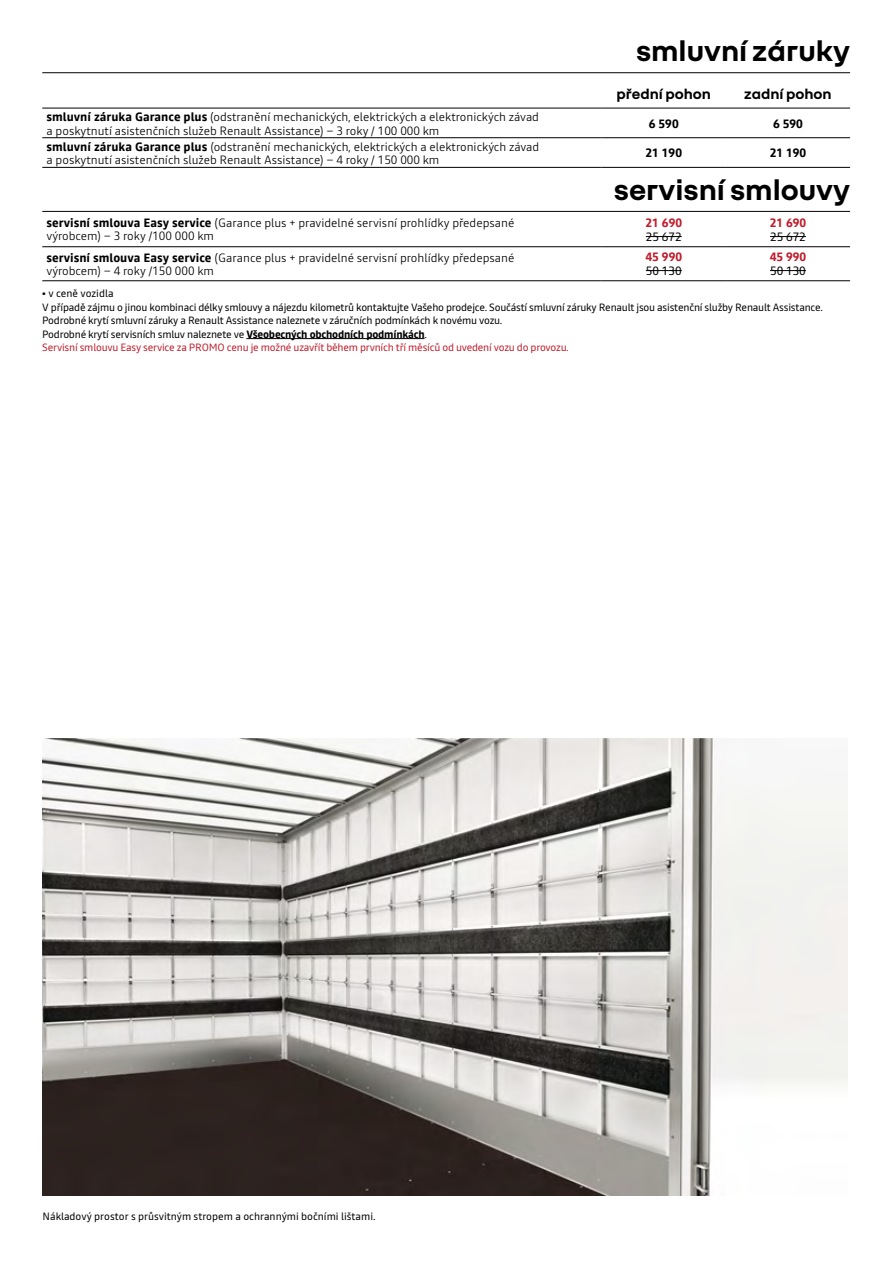
<style>
.page{position:relative;width:893px;height:1263px;background:#fff}
.page>*{position:absolute;margin:0;border:0;box-sizing:border-box;transform-origin:0 0}
.t1{font:700 30px "Nouvel R";color:#000}
.t2{font:700 15px "Nouvel R";color:#000}
.t3{font:300 12px/13.5px "Read";color:#000}
.t4{font:700 12px "Read";color:#be1e2d}
.t5{font:12px "Read";color:#000}
.t6{font:700 12px "Read";color:#000}
.t7{font:10.5px/13.5px "Read";letter-spacing:-.02em;color:#000}
.t8{font:10.5px "Read";color:#000}
.s1{font-weight:700}
.s2{color:#be1e2d}
</style>
<div class="page">
<hr style="left:246px;top:338px;width:179px;height:1px;background:#000">
<hr style="left:42px;top:108px;width:560px;height:1px;background:#000">
<hr style="left:602px;top:137px;width:124px;height:1px;background:#000">
<hr style="left:726px;top:137px;width:124px;height:1px;background:#000">
<hr style="left:602px;top:280px;width:124px;height:1px;background:#000">
<hr style="left:726px;top:280px;width:124px;height:1px;background:#000">
<hr style="left:42px;top:137px;width:560px;height:1px;background:#000">
<hr style="left:42px;top:246px;width:560px;height:1px;background:#000">
<hr style="left:602px;top:108px;width:124px;height:1px;background:#000">
<hr style="left:726px;top:108px;width:124px;height:1px;background:#000">
<hr style="left:42px;top:280px;width:560px;height:1px;background:#000">
<hr style="left:42px;top:167px;width:560px;height:1px;background:#000">
<hr style="left:602px;top:167px;width:124px;height:1px;background:#000">
<hr style="left:726px;top:167px;width:124px;height:1px;background:#000">
<hr style="left:602px;top:246px;width:124px;height:1px;background:#000">
<hr style="left:726px;top:246px;width:124px;height:1px;background:#000">
<hr style="left:42px;top:72px;width:808px;height:1px;background:#000">
<hr style="left:42px;top:211px;width:808px;height:1px;background:#000">
<hr style="left:646px;top:236px;width:36px;height:1px;background:#000">
<hr style="left:770px;top:236px;width:36px;height:1px;background:#000">
<hr style="left:646px;top:270px;width:36px;height:1px;background:#000">
<hr style="left:770px;top:270px;width:36px;height:1px;background:#000">
<img style="left:43px;top:738px;width:805px;height:457px">
<h1 class="t1" style="left:636px;top:32px;width:216px">smluvní záruky</h1>
<p class="t2" style="left:616px;top:84px;width:96px">přední pohon</p>
<p class="t2" style="left:744px;top:84px;width:89px">zadní pohon</p>
<p class="t3" style="left:47px;top:110px;width:494px"><span class="s1">smluvní záruka Garance plus</span> (odstranění mechanických, elektrických a elektronických závad a poskytnutí asistenčních služeb Renault Assistance) – 3 roky / 100 000 km</p>
<p class="t6" style="left:649px;top:115px;width:31px">6 590</p>
<p class="t6" style="left:773px;top:115px;width:31px">6 590</p>
<p class="t3" style="left:47px;top:140px;width:494px"><span class="s1">smluvní záruka Garance plus</span> (odstranění mechanických, elektrických a elektronických závad a poskytnutí asistenčních služeb Renault Assistance) – 4 roky / 150 000 km</p>
<p class="t6" style="left:645px;top:145px;width:38px">21 190</p>
<p class="t6" style="left:770px;top:145px;width:38px">21 190</p>
<h1 class="t1" style="left:614px;top:171px;width:238px">servisní smlouvy</h1>
<p class="t3" style="left:47px;top:216px;width:469px"><span class="s1">servisní smlouva Easy service</span> (Garance plus + pravidelné servisní prohlídky předepsané výrobcem) – 3 roky /100 000 km</p>
<p class="t4" style="left:645px;top:214px;width:38px">21 690</p>
<p class="t4" style="left:770px;top:214px;width:38px">21 690</p>
<p class="t5" style="left:646px;top:228px;width:37px">25 672</p>
<p class="t5" style="left:770px;top:228px;width:37px">25 672</p>
<p class="t3" style="left:47px;top:251px;width:469px"><span class="s1">servisní smlouva Easy service</span> (Garance plus + pravidelné servisní prohlídky předepsané výrobcem) – 4 roky /150 000 km</p>
<p class="t4" style="left:645px;top:248px;width:38px">45 990</p>
<p class="t4" style="left:770px;top:248px;width:38px">45 990</p>
<p class="t5" style="left:646px;top:262px;width:37px">50 130</p>
<p class="t5" style="left:770px;top:262px;width:37px">50 130</p>
<p class="t7" style="left:42px;top:287px;width:782px"><span class="s1">•</span> v ceně vozidla<br>V případě zájmu o jinou kombinaci délky smlouvy a nájezdu kilometrů kontaktujte Vašeho prodejce. Součástí smluvní záruky Renault jsou asistenční služby Renault Assistance.<br>Podrobné krytí smluvní záruky a Renault Assistance naleznete v záručních podmínkách k novému vozu.<br>Podrobné krytí servisních smluv naleznete ve <span class="s1">Všeobecných obchodních podmínkách</span>.<br><span class="s2">Servisní smlouvu Easy service za PROMO cenu je možné uzavřít během prvních tří měsíců od uvedení vozu do provozu.</span></p>
<p class="t8" style="left:43px;top:1209px;width:335px">Nákladový prostor s průsvitným stropem a ochrannými bočními lištami.</p>
</div>
